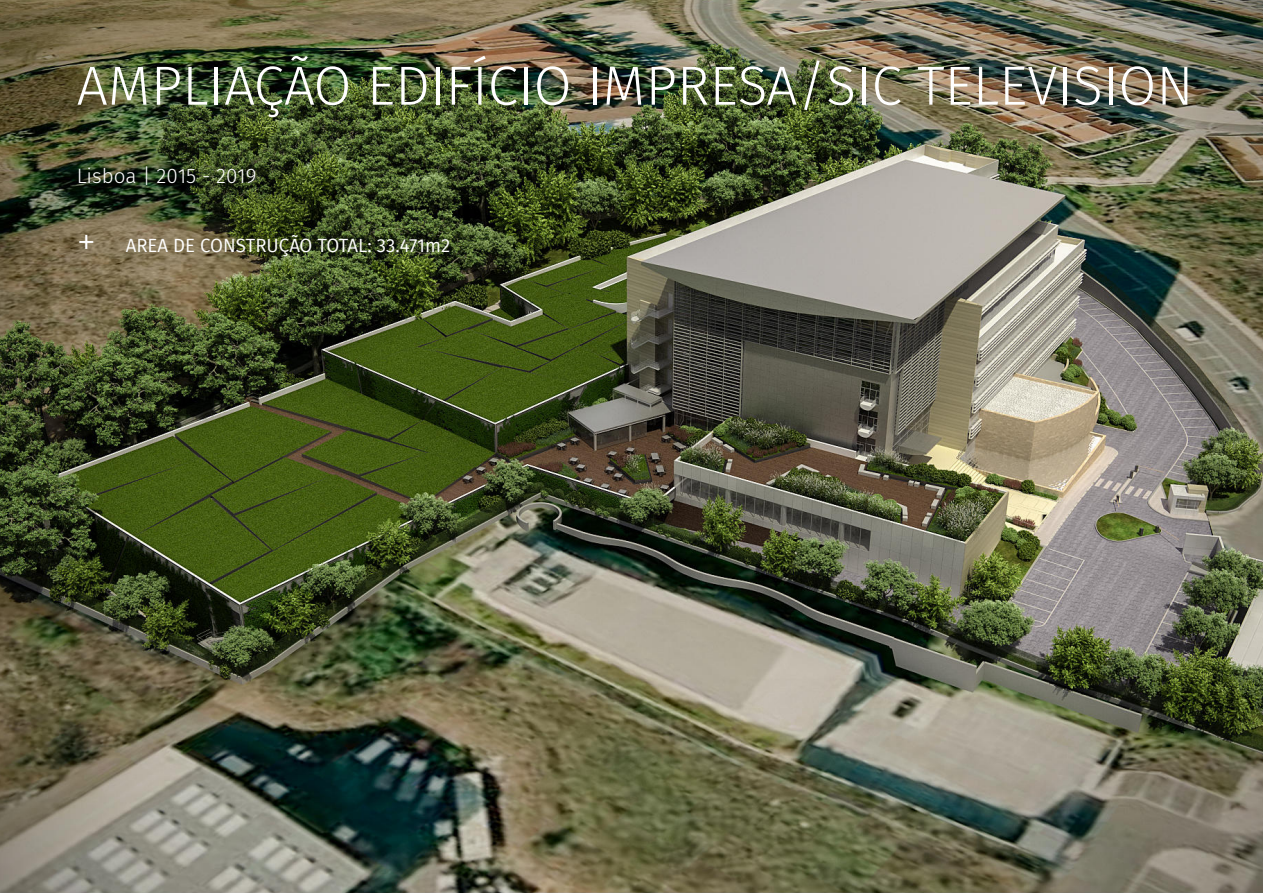
<style>
.page{position:relative;width:1263px;height:893px;background:#fff}
.page>*{position:absolute;margin:0;border:0;box-sizing:border-box;transform-origin:0 0}
.t1{font:300 55.2px "Fira Sans";color:#fff}
.t2{font:300 20.7px "Fira Sans";color:#fff}
.t3{font:18.75px "Fira Sans";color:#fff}
.s1{font-weight:300;font-size:39px}
</style>
<div class="page">
<img style="left:0;top:0;width:1263px;height:893px">
<p class="t1" style="left:77px;top:53px;width:1118px">AMPLIAÇÃO EDIFÍCIO IMPRESA/SIC TELEVISION</p>
<p class="t2" style="left:77px;top:163px;width:181px">Lisboa | 2015 - 2019</p>
<p class="t3" style="left:77px;top:235px;width:375px"><span class="s1">+</span> AREA DE CONSTRUÇÃO TOTAL: 33.471m2</p>
</div>
